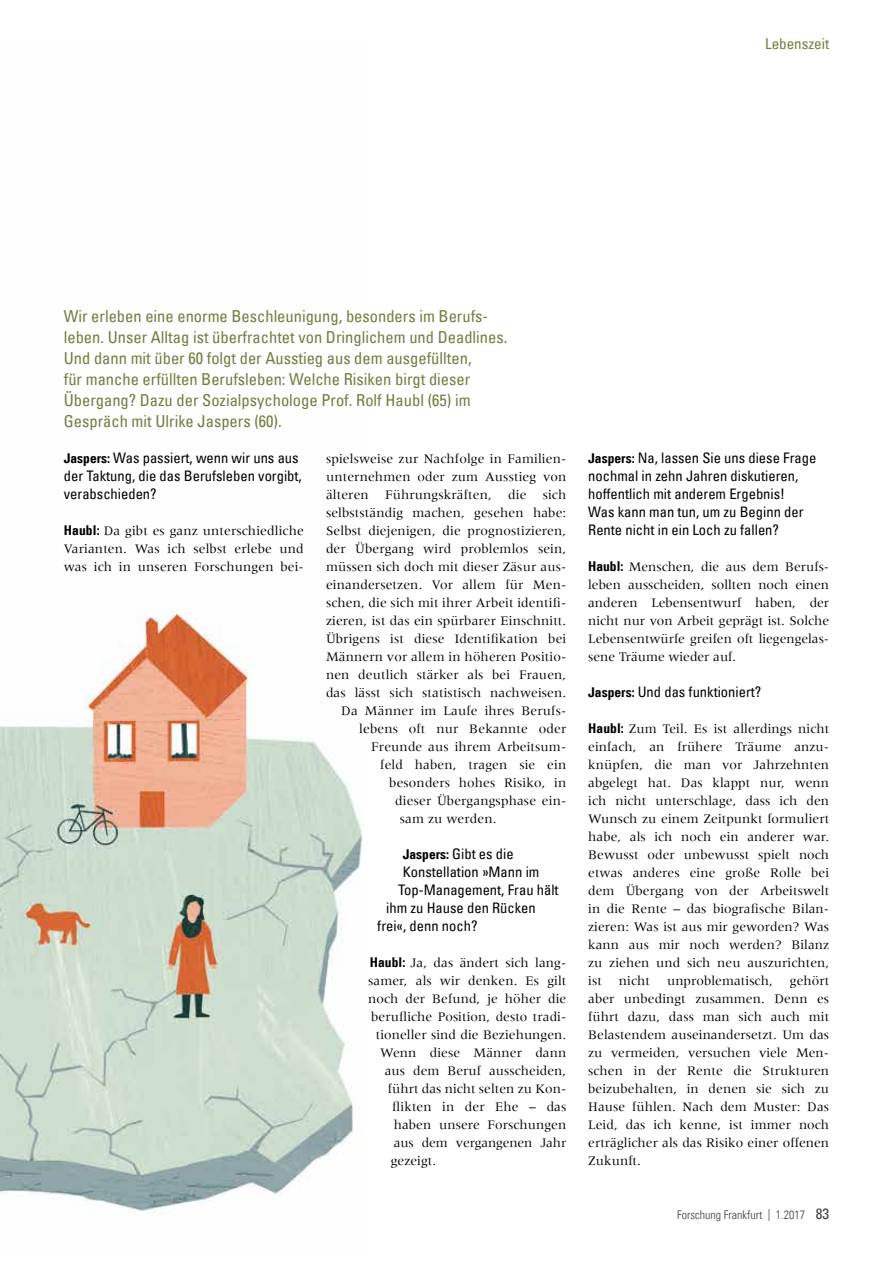
<style>
.page{position:relative;width:893px;height:1263px;background:#fff}
.page>*{position:absolute;margin:0;border:0;box-sizing:border-box;transform-origin:0 0}
.t1{font:condensed 16.5px/21px "Univers Com 57";color:#717d40}
.t2{font:condensed 15px "Univers Com 57";color:#717d40}
.t3{font:condensed 14.55px/18px "Univers Com 57";color:#000}
.t4{font:13.5px/18px "Meridien";letter-spacing:.005em;color:#000;text-align:justify}
.t5{font:12px "Univers Com 47 Light Cond";color:#3b3b3a}
.s1{font-family:"Univers Com 67 Bold Cond";font-stretch:normal;font-size:13.5px}
.s2{font-family:"Univers Com 67 Bold Cond"}
.s3{font-family:"Univers Com 57";font-stretch:condensed;font-size:15px}
</style>
<div class="page">
<img style="left:0;top:609px;width:363px;height:605px">
<p class="t2" style="left:765px;top:34px;width:66px">Lebenszeit</p>
<p class="t1" style="left:64px;top:305px;width:445px">Wir erleben eine enorme Beschleunigung, besonders im Berufs&shy;leben. Unser Alltag ist überfrachtet von Dringlichem und Deadlines.<br>Und dann mit über 60 folgt der Ausstieg aus dem ausgefüllten,<br>für manche erfüllten Berufsleben: Welche Risiken birgt dieser<br>Ü bergang? Dazu der Sozialpsychologe Prof. Rolf Haubl (65) im Gespräch mit Ulrike Jaspers (60).</p>
<p class="t3" style="left:64px;top:449px;width:240px"><span class="s1">Jaspers:</span> Was passiert, wenn wir uns aus der Taktung, die das Berufsleben vorgibt, verabschieden?</p>
<p class="t4" style="left:64px;top:522px;width:242px"><span class="s2">Haubl:</span> Da gibt es ganz unterschiedliche Varianten. Was ich selbst erlebe und was ich in unseren Forschungen bei-</p>
<p class="t4" style="left:326px;top:450px;width:242px">spielsweise zur Nachfolge in Familien-</p>
<p class="t4" style="left:326px;top:468px;width:242px">unternehmen oder zum Ausstieg von</p>
<p class="t4" style="left:326px;top:486px;width:242px">älteren Führungskräften, die sich</p>
<p class="t4" style="left:326px;top:504px;width:242px">selbstständig machen, gesehen habe:</p>
<p class="t4" style="left:326px;top:522px;width:242px">Selbst diejenigen, die prognostizieren,</p>
<p class="t4" style="left:326px;top:540px;width:242px">der Übergang wird problemlos sein,</p>
<p class="t4" style="left:326px;top:558px;width:242px">müssen sich doch mit dieser Zäsur aus-</p>
<p class="t4" style="left:326px;top:576px;width:242px">einandersetzen. Vor allem für Men-</p>
<p class="t4" style="left:326px;top:594px;width:242px">schen, die sich mit ihrer Arbeit identifi-</p>
<p class="t4" style="left:326px;top:612px;width:242px">zieren, ist das ein spürbarer Einschnitt.</p>
<p class="t4" style="left:326px;top:630px;width:242px">Übrigens ist diese Identifikation bei</p>
<p class="t4" style="left:326px;top:648px;width:242px">Männern vor allem in höheren Positio-</p>
<p class="t4" style="left:326px;top:666px;width:242px">nen deutlich stärker als bei Frauen,</p>
<p class="t4" style="left:326px;top:684px;width:242px">das lässt sich statistisch nachweisen.</p>
<p class="t4" style="left:341px;top:702px;width:227px">Da Männer im Laufe ihres Berufs-</p>
<p class="t4" style="left:359px;top:720px;width:209px">lebens oft nur Bekannte oder</p>
<p class="t4" style="left:371px;top:738px;width:197px">Freunde aus ihrem Arbeitsum-</p>
<p class="t4" style="left:380px;top:756px;width:187px">feld haben, tragen sie ein</p>
<p class="t4" style="left:389px;top:774px;width:178px">besonders hohes Risiko, in</p>
<p class="t4" style="left:395px;top:792px;width:172px">dieser Übergangsphase ein-</p>
<p class="t4" style="left:400px;top:810px;width:98px">sam zu werden.</p>
<p class="t3" style="left:403px;top:845px;width:112px"><span class="s1">Jaspers:</span> Gibt es die</p>
<p class="t3" style="left:403px;top:863px;width:138px">Konstellation »Mann im</p>
<p class="t3" style="left:398px;top:881px;width:162px">Top-Management, Frau hält</p>
<p class="t3" style="left:386px;top:899px;width:151px">ihm zu Hause den Rücken</p>
<p class="t3" style="left:377px;top:917px;width:102px">frei«, denn noch?</p>
<p class="t4" style="left:370px;top:954px;width:196px"><span class="s2">Haubl:</span> Ja, das ändert sich lang-</p>
<p class="t4" style="left:368px;top:972px;width:200px">samer, als wir denken. Es gilt</p>
<p class="t4" style="left:368px;top:990px;width:200px">noch der Befund, je höher die</p>
<p class="t4" style="left:371px;top:1008px;width:197px">berufliche Position, desto tradi-</p>
<p class="t4" style="left:376px;top:1026px;width:192px">tioneller sind die Beziehungen.</p>
<p class="t4" style="left:380px;top:1044px;width:187px">Wenn diese Männer dann</p>
<p class="t4" style="left:385px;top:1062px;width:183px">aus dem Beruf ausscheiden,</p>
<p class="t4" style="left:388px;top:1080px;width:180px">führt das nicht selten zu Kon-</p>
<p class="t4" style="left:392px;top:1098px;width:176px">flikten in der Ehe – das</p>
<p class="t4" style="left:394px;top:1116px;width:174px">haben unsere Forschungen</p>
<p class="t4" style="left:394px;top:1134px;width:174px">aus dem vergangenen Jahr</p>
<p class="t4" style="left:391px;top:1152px;width:47px">gezeigt.</p>
<p class="t3" style="left:588px;top:449px;width:230px"><span class="s1">Jaspers:</span> Na, lassen Sie uns diese Frage nochmal in zehn Jahren diskutieren, hoffentlich mit anderem Ergebnis!<br>Was kann man tun, um zu Beginn der Rente nicht in ein Loch zu fallen?</p>
<p class="t4" style="left:588px;top:558px;width:242px"><span class="s2">Haubl:</span> Menschen, die aus dem Berufs&shy;leben ausscheiden, sollten noch einen anderen Lebensentwurf haben, der nicht nur von Arbeit geprägt ist. Solche Lebensentwürfe greifen oft liegengelas&shy;sene Träume wieder auf.</p>
<p class="t3" style="left:588px;top:683px;width:175px"><span class="s1">Jaspers:</span> Und das funktioniert?</p>
<p class="t4" style="left:588px;top:720px;width:242px;text-align:left"><span class="s2">Haubl:</span> Zum Teil. Es ist allerdings nicht einfach, an frühere Träume anzu&shy;knüpfen, die man vor Jahrzehnten abgelegt hat. Das klappt nur, wenn ich nicht unterschlage, dass ich den Wunsch zu einem Zeitpunkt formuliert habe, als ich noch ein anderer war.<br>Bewusst oder unbewusst spielt noch etwas anderes eine große Rolle bei dem Übergang von der Arbeitswelt in die Rente – das biografische Bilan&shy;zieren: Was ist aus mir geworden? Was kann aus mir noch werden? Bilanz zu ziehen und sich neu auszurichten, ist</p>
<p class="t4" style="left:588px;top:972px;width:242px;text-indent:202px">gehört aber unbedingt zusammen. Denn es führt dazu, dass man sich auch mit Belastendem auseinandersetzt. Um das zu vermeiden, versuchen viele Men&shy;schen in der Rente die Strukturen beizubehalten, in denen sie sich zu Hause fühlen. Nach dem Muster: Das Leid, das ich kenne, ist immer noch erträglicher als das Risiko einer offenen Zukunft.</p>
<p class="t4" style="left:619px;top:972px;width:33px">nicht</p>
<p class="t4" style="left:667px;top:972px;width:107px">unproblematisch,</p>
<p class="t5" style="left:677px;top:1208px;width:153px">Forschung Frankfurt | 1.2017 <span class="s3">83</span></p>
</div>
